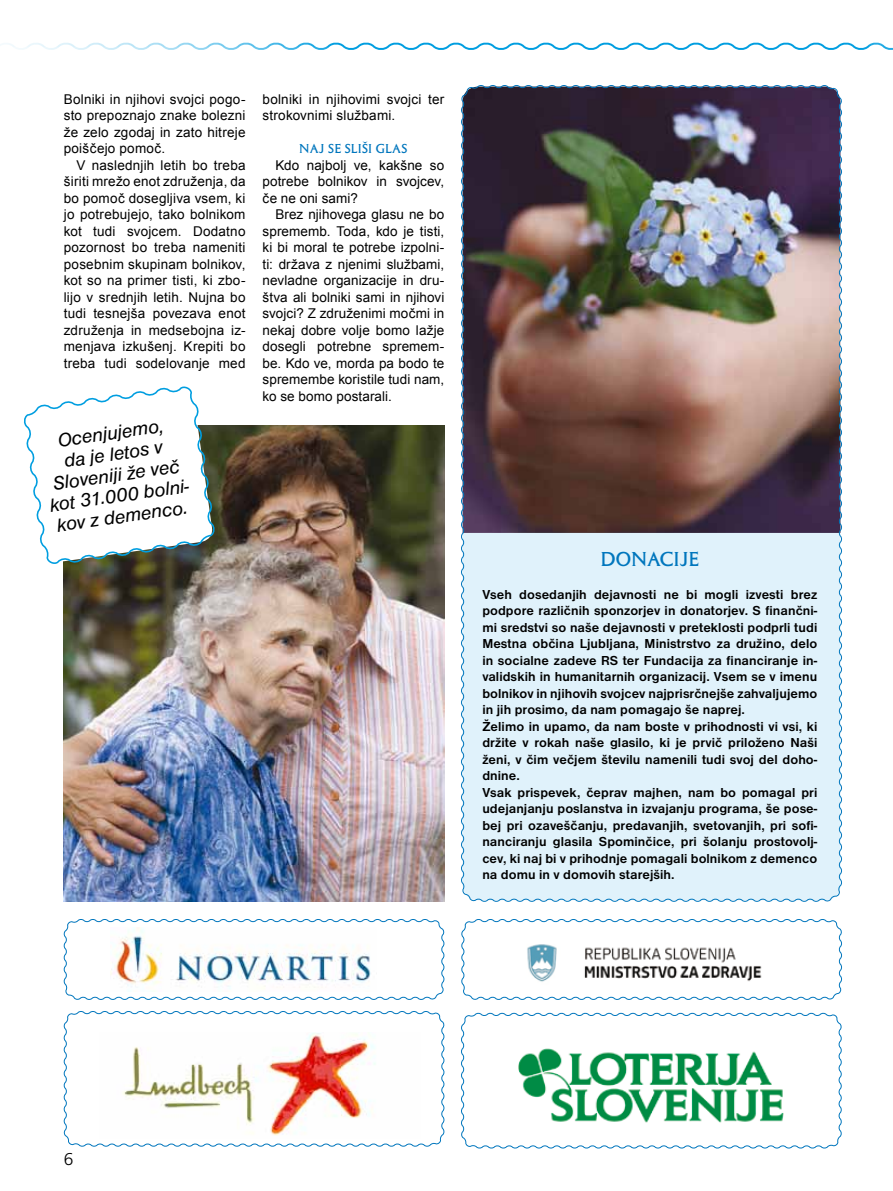
<style>
.page{position:relative;width:893px;height:1191px;background:#fff}
.page>*{position:absolute;margin:0;border:0;box-sizing:border-box;transform-origin:0 0}
.t1{font:21px "Columna Sol DEE";color:#0076bd}
.t2{font:italic 19.5px/21px "Nimbus San DEE";color:#000;text-align:center}
.t3{font:18px "Frugal";color:#000}
.t4{font:13.5px/16.5px "Arial";letter-spacing:.015em;color:#000;text-align:justify}
.t5{font:700 13.5px/16.5px "Nimbus Sans";letter-spacing:.005em;color:#000}
.t6{font:13.5px "Columna Sol DEE";letter-spacing:.015em;color:#0076bd}
</style>
<div class="page">
<svg style="left:0;top:42px;width:893px;height:8px"></svg>
<svg style="left:63px;top:1011px;width:382px;height:136px"></svg>
<img style="left:461px;top:85px;width:381px;height:817px">
<img style="left:99px;top:1032px;width:322px;height:106px">
<img style="left:64px;top:425px;width:380px;height:476px">
<svg style="left:461px;top:1012px;width:381px;height:137px"></svg>
<svg style="left:63px;top:919px;width:382px;height:81px"></svg>
<svg style="left:461px;top:919px;width:381px;height:81px"></svg>
<svg style="left:24px;top:386px;width:191px;height:179px"></svg>
<img style="left:521px;top:926px;width:244px;height:66px">
<img style="left:518px;top:1045px;width:267px;height:80px">
<img style="left:111px;top:927px;width:265px;height:64px">
<p class="t4" style="left:64px;top:91px;width:183px">Bolniki in njihovi svojci pogo&shy;sto prepoznajo znake bolezni že zelo zgodaj in zato hitreje poiščejo pomoč.</p>
<p class="t4" style="left:64px;top:157px;width:183px;text-indent:13px">V naslednjih letih bo treba širiti mrežo enot združenja, da bo pomoč dosegljiva vsem, ki jo potrebujejo, tako bolnikom kot tudi svojcem. Dodatno pozornost bo treba nameniti posebnim skupinam bolnikov, kot so na primer tisti, ki zbo&shy;lijo v srednjih letih. Nujna bo tudi tesnejša povezava enot združenja in medsebojna iz&shy;menjava izkušenj. Krepiti bo treba tudi sodelovanje med</p>
<h2 class="t2" style="left:40px;top:432px;width:147px;rotate:-8deg">Ocenjujemo,<br>da je letos v<br>Sloveniji že več kot 31.000 bolni&shy;kov z demenco.</h2>
<p class="t4" style="left:263px;top:91px;width:183px">bolniki in njihovimi svojci ter strokovnimi službami.</p>
<p class="t6" style="left:299px;top:141px;width:110px">NAJ SE SLIŠI GLAS</p>
<p class="t4" style="left:263px;top:157px;width:183px;text-indent:13px">Kdo najbolj ve, kakšne so potrebe bolnikov in svojcev, če ne oni sami?</p>
<p class="t4" style="left:263px;top:206px;width:183px;text-indent:13px">Brez njihovega glasu ne bo sprememb. Toda, kdo je tisti, ki bi moral te potrebe izpolni&shy;ti: država z njenimi službami, nevladne organizacije in dru&shy;štva ali bolniki sami in njihovi svojci? Z združenimi močmi in nekaj dobre volje bomo lažje dosegli potrebne spremem&shy;be. Kdo ve, morda pa bodo te spremembe koristile tudi nam, ko se bomo postarali.</p>
<h1 class="t1" style="left:601px;top:547px;width:100px">DONACIJE</h1>
<p class="t5" style="left:482px;top:586px;width:337px">Vseh dosedanjih dejavnosti ne bi mogli izvesti brez podpore različnih sponzorjev in donatorjev. S finančni&shy;mi sredstvi so naše dejavnosti v preteklosti podprli tudi Mestna občina Ljubljana, Ministrstvo za družino, delo in socialne zadeve RS ter Fundacija za financiranje in&shy;validskih in humanitarnih organizacij. Vsem se v imenu bolnikov in njihovih svojcev najprisrčnejše zahvaljujemo in jih prosimo, da nam pomagajo še naprej.<br>Želimo in upamo, da nam boste v prihodnosti vi vsi, ki držite v rokah naše glasilo, ki je prvič priloženo Naši ženi, v čim večjem številu namenili tudi svoj del doho&shy;dnine.<br>Vsak prispevek, čeprav majhen, nam bo pomagal pri udejanjanju poslanstva in izvajanju programa, še pose&shy;bej pri ozaveščanju, predavanjih, svetovanjih, pri sofi&shy;nanciranju glasila Spominčice, pri šolanju prostovolj&shy;cev, ki naj bi v prihodnje pomagali bolnikom z demenco na domu in v domovih starejših.</p>
<h3 class="t3" style="left:64px;top:1148px;width:11px">6</h3>
</div>
